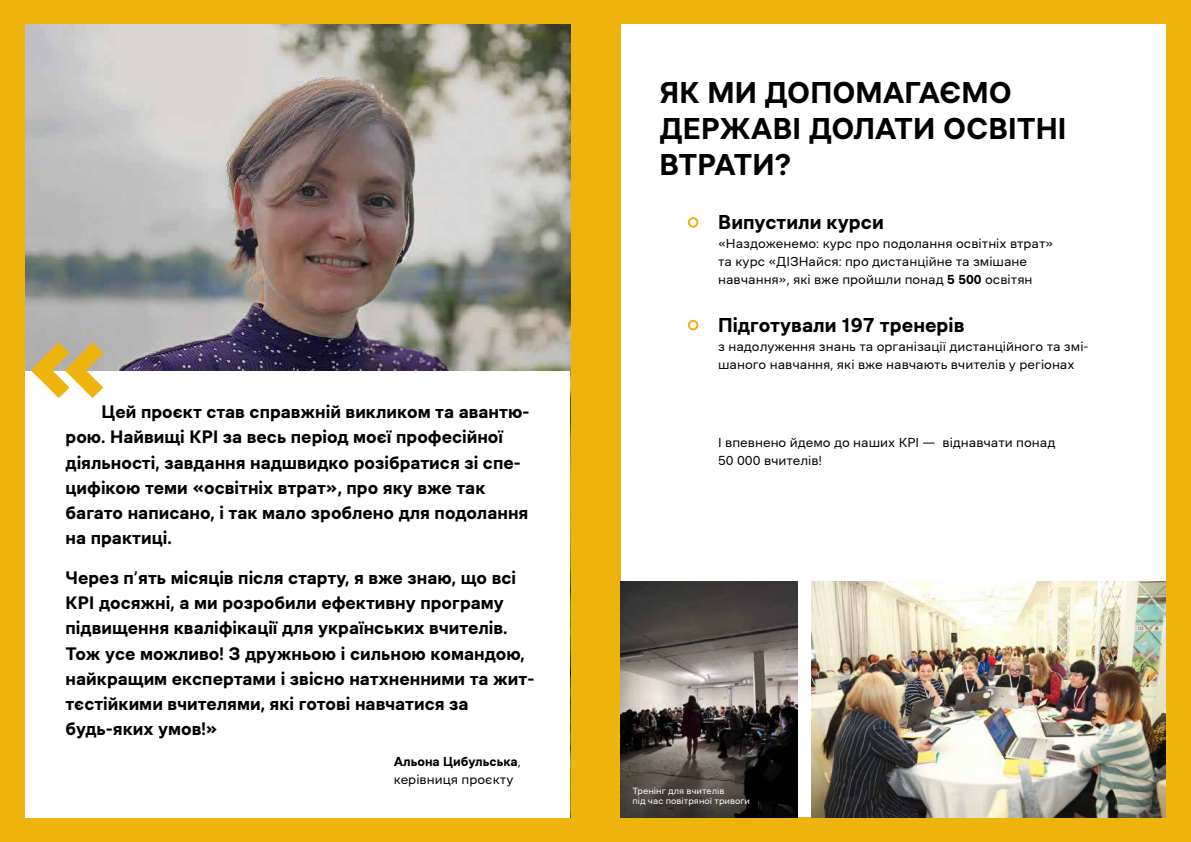
<style>
.page{position:relative;width:1191px;height:842px;background:#fff}
.page>*{position:absolute;margin:0;border:0;box-sizing:border-box;transform-origin:0 0}
.t1{font:700 132.7px "Inerta";color:#eeb30d}
.t2{font:700 30px/36px "Inerta";color:#000}
.t3{font:700 20px "Inerta";color:#000}
.t4{font:700 18px/25.2px "Inerta";color:#000}
.t5{font:13px/18px "Inerta";color:#000}
.t6{font:9px/10.8px "Inerta";color:#fff}
.s1{font-weight:700}
</style>
<div class="page">
<div style="left:0;top:0;width:595px;height:842px;background:#eeb30d"></div>
<img style="left:25px;top:25px;width:545px;height:346px">
<div style="left:25px;top:371px;width:545px;height:446px;background:#fff"></div>
<div style="left:595px;top:0;width:595px;height:842px;background:#eeb30d"></div>
<div style="left:620px;top:25px;width:545px;height:792px;background:#fff"></div>
<img style="left:620px;top:582px;width:177px;height:235px">
<img style="left:811px;top:582px;width:354px;height:236px">
<div style="left:688px;top:217px;width:10px;height:11px;border:2px solid #edb20d;border-radius:50%"></div>
<div style="left:688px;top:320px;width:10px;height:10px;border:2px solid #edb20d;border-radius:50%"></div>
<h1 class="t1" style="left:25px;top:286px;width:88px">«</h1>
<p class="t4" style="left:66px;top:399px;width:465px;text-indent:36px">Цей проєкт став справжній викликом та авантю&shy;рою. Найвищі KPI за весь період моєї професійної діяльності, завдання надшвидко розібратися зі спе&shy;цифікою теми «освітніх втрат», про яку вже так багато написано, і так мало зроблено для подолання на практиці.</p>
<p class="t4" style="left:66px;top:565px;width:470px">Через п’ять місяців після старту, я вже знаю, що всі KPI досяжні, а ми розробили ефективну програму підвищення кваліфікації для українських вчителів.<br>Тож усе можливо! З дружньою і сильною командою, найкращим експертами і звісно натхненними та жит&shy;тєстійкими вчителями, які готові навчатися за будь-яких умов!»</p>
<p class="t5" style="left:394px;top:752px;width:129px"><span class="s1">Альона Цибульська</span>, керівниця проєкту</p>
<h2 class="t2" style="left:659px;top:74px;width:408px">ЯК МИ ДОПОМАГАЄМО<br>ДЕРЖАВІ ДОЛАТИ ОСВІТНІ<br>ВТРАТИ?</h2>
<p class="t3" style="left:718px;top:210px;width:167px">Випустили курси</p>
<p class="t5" style="left:718px;top:235px;width:336px">«Наздоженемо: курс про подолання освітніх втрат» та курс «ДІЗНайся: про дистанційне та змішане навчання», які вже пройшли понад <span class="s1">5 500</span> освітян</p>
<p class="t3" style="left:718px;top:313px;width:248px">Підготували 197 тренерів</p>
<p class="t5" style="left:718px;top:337px;width:372px">з надолуження знань та організації дистанційного та змі&shy;шаного навчання, які вже навчають вчителів у регіонах</p>
<p class="t5" style="left:718px;top:433px;width:339px">І впевнено йдемо до наших KPI — віднавчати понад<br>50 000 вчителів!</p>
<p class="t6" style="left:632px;top:785px;width:119px">Тренінг для вчителів<br>під час повітряної тривоги</p>
</div>
